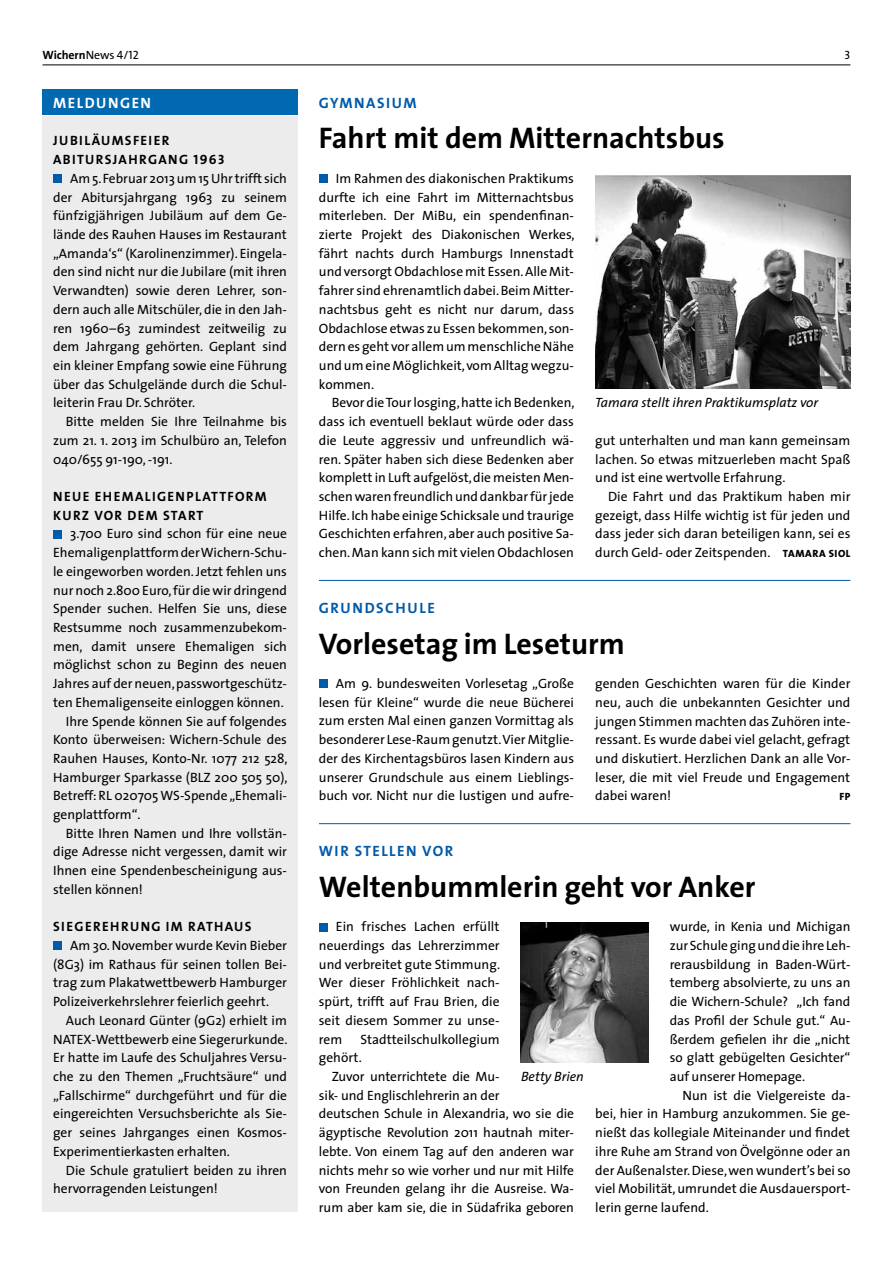
<style>
.page{position:relative;width:893px;height:1263px;background:#fff}
.page>*{position:absolute;margin:0;border:0;box-sizing:border-box;transform-origin:0 0}
.t1{font:700 30px "The Sans";color:#000}
.t2{font:15px "The Sans Bold Caps";letter-spacing:.1em;color:#005ba9}
.t3{font:15px "The Sans Bold Caps";letter-spacing:.1em;color:#fff}
.t4{font:13.5px/18.8px "The Sans";color:#000;text-align:justify}
.t5{font:13.5px/18.8px "The Sans Bold Caps";letter-spacing:.1em;color:#000}
.t6{font:italic 13.5px "The Sans";color:#000}
.t7{font:700 12px "The Sans";letter-spacing:-.01em;color:#000}
.t8{font:12px "The Sans Caps";color:#000}
.t9{font:800 10.5px "The Sans";color:#000}
.s1{font-weight:400}
.s2{font-family:"The Sans Caps";font-weight:400}
.s3{font-weight:800;font-size:10.5px}
</style>
<div class="page">
<hr style="left:43px;top:65px;width:807px;height:1px;background:#000">
<div style="left:319px;top:679px;width:8px;height:9px;background:#005ba9"></div>
<div style="left:319px;top:174px;width:8px;height:9px;background:#005ba9"></div>
<img style="left:595px;top:175px;width:255px;height:214px">
<div style="left:43px;top:117px;width:255px;height:1095px;background:#ececec"></div>
<div style="left:53px;top:174px;width:9px;height:9px;background:#005ba9"></div>
<div style="left:53px;top:530px;width:9px;height:8px;background:#005ba9"></div>
<div style="left:53px;top:941px;width:9px;height:9px;background:#005ba9"></div>
<div style="left:43px;top:89px;width:255px;height:26px;background:#0069b1"></div>
<div style="left:319px;top:923px;width:8px;height:8px;background:#005ba9"></div>
<hr style="left:319px;top:823px;width:531px;height:1px;background:#005ba9">
<img style="left:521px;top:922px;width:127px;height:140px">
<hr style="left:319px;top:580px;width:531px;height:1px;background:#005ba9">
<p class="t7" style="left:43px;top:45px;width:98px">Wichern<span class="s1">News</span> <span class="s2">4/12</span></p>
<p class="t8" style="left:844px;top:45px;width:7px">3</p>
<p class="t3" style="left:53px;top:90px;width:99px">MELDUNGEN</p>
<p class="t5" style="left:53px;top:131px;width:69px">JUBILÄUMSF</p>
<p class="t5" style="left:53px;top:131px;width:173px;text-indent:87px">EIER<br>ABITURSJAHRGANG 1963</p>
<p class="t4" style="left:53px;top:168px;width:235px;text-indent:17px">Am 5. Februar 2013 um 15 Uhr trifft sich der Abitursjahrgang 1963 zu seinem fünfzigjährigen Jubiläum auf dem Ge&shy;lände des Rauhen Hauses im Restaurant „Amanda‘s“ (Karolinenzimmer). Eingela&shy;den sind nicht nur die Jubilare (mit ihren Verwandten) sowie deren Lehrer, son&shy;dern auch alle Mitschüler, die in den Jah&shy;ren 1960–63 zumindest zeitweilig zu dem Jahrgang gehörten. Geplant sind ein kleiner Empfang sowie eine Führung über das Schulgelände durch die Schul&shy;leiterin Frau Dr. Schröter.</p>
<p class="t4" style="left:53px;top:412px;width:235px;text-indent:13px">Bitte melden Sie Ihre Teilnahme bis zum 21. 1. 2013 im Schulbüro an, Telefon 040/655 91-190, -191.</p>
<p class="t5" style="left:53px;top:487px;width:214px">N EUE EHEMALIGENPLATTFORM<br>KURZ VOR DEM START</p>
<p class="t4" style="left:70px;top:524px;width:218px">3.700 Euro sind schon für eine neue</p>
<p class="t4" style="left:53px;top:543px;width:235px">Ehemaligenplattform der Wichern-Schu-</p>
<p class="t4" style="left:53px;top:561px;width:235px">le eingeworben worden. Jetzt fehlen uns</p>
<p class="t4" style="left:53px;top:580px;width:235px">nur noch 2.800 Euro, für die wir dringend</p>
<p class="t4" style="left:53px;top:599px;width:235px">Spender suchen. Helfen Sie uns, diese</p>
<p class="t4" style="left:53px;top:618px;width:235px">Restsumme noch zusammenzubekom-</p>
<p class="t4" style="left:53px;top:636px;width:235px">men, damit unsere Ehemaligen sich</p>
<p class="t4" style="left:53px;top:655px;width:235px">möglichst schon zu Beginn des neuen</p>
<p class="t4" style="left:53px;top:674px;width:235px">Jahres auf der neuen, passwortgeschütz-</p>
<p class="t4" style="left:53px;top:692px;width:232px">ten Ehemaligenseite einloggen können.</p>
<p class="t4" style="left:66px;top:711px;width:223px">Ihre Spende können Sie auf folgendes</p>
<p class="t4" style="left:53px;top:730px;width:235px">Konto überweisen: Wichern-Schule des</p>
<p class="t4" style="left:53px;top:748px;width:236px">Rauhen Hauses, Konto-Nr. 1077 212 528,</p>
<p class="t4" style="left:53px;top:767px;width:236px">Hamburger Sparkasse (BLZ 200 505 50),</p>
<p class="t4" style="left:53px;top:786px;width:235px">Betreff: RL 020705 WS-Spende „Ehemali-</p>
<p class="t4" style="left:53px;top:805px;width:89px">genplattform“.</p>
<p class="t4" style="left:66px;top:823px;width:223px">Bitte Ihren Namen und Ihre vollstän-</p>
<p class="t4" style="left:53px;top:842px;width:235px">dige Adresse nicht vergessen, damit wir</p>
<p class="t4" style="left:53px;top:861px;width:235px">Ihnen eine Spendenbescheinigung aus-</p>
<p class="t4" style="left:53px;top:879px;width:91px">stellen können!</p>
<p class="t5" style="left:53px;top:917px;width:199px">SIEGEREHRUNG IM RATHAUS</p>
<p class="t4" style="left:53px;top:936px;width:235px;text-indent:17px">Am 30. November wurde Kevin Bieber (8G3) im Rathaus für seinen tollen Bei&shy;trag zum Plakatwettbewerb Hamburger Polizeiverkehrslehrer feierlich geehrt.</p>
<p class="t4" style="left:53px;top:1010px;width:236px;text-indent:13px">Auch Leonard Günter (9G2) erhielt im NATEX-Wettbewerb eine Siegerurkunde.<br>Er hatte im Laufe des Schuljahres Versu&shy;che zu den Themen „Fruchtsäure“ und „Fallschirme“ durchgeführt und für die eingereichten Versuchsberichte als Sie&shy;ger seines Jahrganges einen Kosmos-Experimentierkasten erhalten.</p>
<p class="t4" style="left:53px;top:1160px;width:235px;text-indent:13px">Die Schule gratuliert beiden zu ihren hervorragenden Leistungen!</p>
<p class="t2" style="left:319px;top:90px;width:12px">GYM</p>
<p class="t2" style="left:354px;top:90px;width:63px">NASIUM</p>
<h1 class="t1" style="left:319px;top:113px;width:407px">Fahrt mit dem Mitternachtsbus</h1>
<p class="t4" style="left:319px;top:168px;width:257px;text-indent:17px">Im Rahmen des diakonischen Praktikums durfte ich eine Fahrt im Mitternachtsbus miterleben. Der MiBu, ein spendenfinan&shy;zierte Projekt des Diakonischen Werkes, fährt nachts durch Hamburgs Innenstadt und versorgt Obdachlose mit Essen. Alle Mit&shy;fahrer sind ehrenamtlich dabei. Beim Mitter&shy;nachtsbus geht es nicht nur darum, dass Obdachlose etwas zu Essen bekommen, son&shy;dern es geht vor allem um menschliche Nähe und um eine Möglichkeit, vom Alltag wegzu&shy;kommen.</p>
<p class="t4" style="left:319px;top:393px;width:257px;text-indent:13px">Bevor die Tour losging, hatte ich Bedenken, dass ich eventuell beklaut würde oder dass die Leute aggressiv und unfreundlich wä&shy;ren. Später haben sich diese Bedenken aber komplett in Luft aufgelöst, die meisten Men&shy;schen waren freundlich und dankbar für jede Hilfe. Ich habe einige Schicksale und traurige Geschichten erfahren, aber auch positive Sa&shy;chen. Man kann sich mit vielen Obdachlosen</p>
<p class="t6" style="left:595px;top:392px;width:224px">Tamara stellt ihren Praktikumsplatz vor</p>
<p class="t4" style="left:595px;top:430px;width:257px">gut unterhalten und man kann gemeinsam lachen. So etwas mitzuerleben macht Spaß und ist eine wertvolle Erfahrung.</p>
<p class="t4" style="left:595px;top:487px;width:257px;text-indent:13px">Die Fahrt und das Praktikum haben mir gezeigt, dass Hilfe wichtig ist für jeden und dass jeder sich daran beteiligen kann, sei es durch Geld- oder Zeitspenden. <span class="s3">TAMARA SIOL</span></p>
<p class="t2" style="left:319px;top:596px;width:117px">GRUNDSCHULE</p>
<h1 class="t1" style="left:319px;top:618px;width:307px">Vorlesetag im Leseturm</h1>
<p class="t4" style="left:319px;top:674px;width:257px;text-indent:17px">Am 9. bundesweiten Vorlesetag „Große lesen für Kleine“ wurde die neue Bücherei zum ersten Mal einen ganzen Vormittag als besonderer Lese-Raum genutzt. Vier Mitglie&shy;der des Kirchentagsbüros lasen Kindern aus unserer Grundschule aus einem Lieblings&shy;buch vor. Nicht nur die lustigen und aufre-</p>
<p class="t4" style="left:595px;top:674px;width:257px">genden Geschichten waren für die Kinder neu, auch die unbekannten Gesichter und jungen Stimmen machten das Zuhören inte&shy;ressant. Es wurde dabei viel gelacht, gefragt und diskutiert. Herzlichen Dank an alle Vor&shy;leser, die mit viel Freude und Engagement dabei waren!</p>
<p class="t9" style="left:839px;top:788px;width:13px">FP</p>
<p class="t2" style="left:319px;top:839px;width:136px">WIR STELLEN VOR</p>
<h1 class="t1" style="left:319px;top:862px;width:438px">Weltenbummlerin geht vor Anker</h1>
<p class="t4" style="left:319px;top:917px;width:183px;text-indent:17px">Ein frisches Lachen erfüllt neuerdings das Lehrerzimmer und verbreitet gute Stimmung.<br>Wer dieser Fröhlichkeit nach&shy;spürt, trifft auf Frau Brien, die seit diesem Sommer zu unse&shy;rem</p>
<p class="t4" style="left:319px;top:1029px;width:182px;text-indent:42px">Stadtteilschulkollegium gehört.</p>
<p class="t4" style="left:319px;top:1067px;width:257px;text-align:left;text-indent:13px">Zuvor unterrichtete die Mu-<br>sik- und Englischlehrerin an der<br>deutschen Schule in Alexandria, wo sie die ägyptische Revolution 2011 hautnah miter&shy;lebte. Von einem Tag auf den anderen war nichts mehr so wie vorher und nur mit Hilfe von Freunden gelang ihr die Ausreise. Wa&shy;rum aber kam sie, die in Südafrika geboren</p>
<p class="t6" style="left:521px;top:1065px;width:64px">Betty Brien</p>
<p class="t4" style="left:670px;top:917px;width:182px">wurde, in Kenia und Michigan zur Schule ging und die ihre Leh&shy;rerausbildung in Baden-Würt&shy;temberg absolvierte, zu uns an die Wichern-Schule? „Ich fand das Profil der Schule gut.“ Au&shy;ßerdem gefielen ihr die „nicht so glatt gebügelten Gesichter“ auf unserer Homepage.</p>
<p class="t4" style="left:595px;top:1085px;width:257px;text-indent:87px">Nun ist die Vielgereiste da&shy;bei, hier in Hamburg anzukommen. Sie ge&shy;nießt das kollegiale Miteinander und findet ihre Ruhe am Strand von Övelgönne oder an der Außenalster. Diese, wen wundert’s bei so viel Mobilität, umrundet die Ausdauersport&shy;lerin gerne laufend.</p>
</div>
